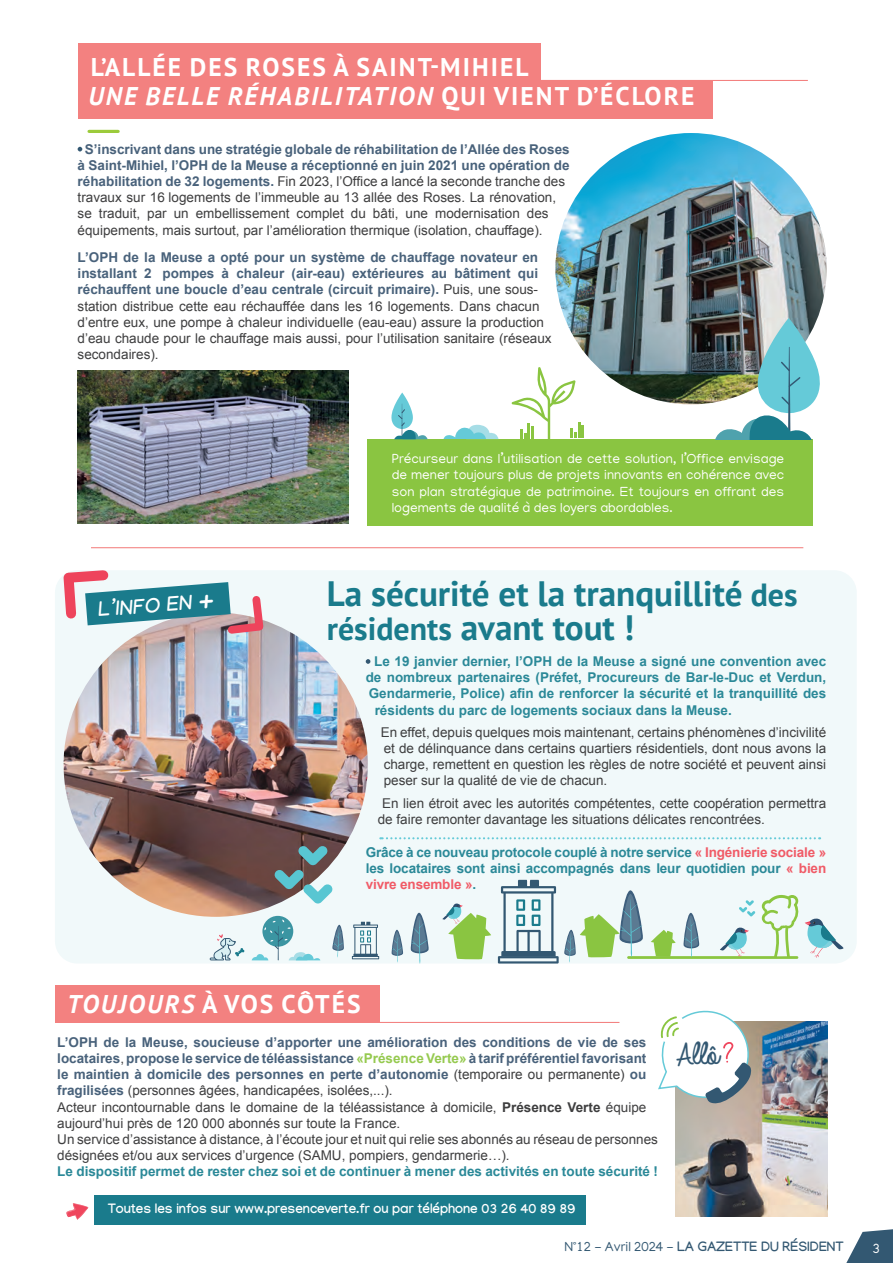
<style>
.page{position:relative;width:893px;height:1263px;background:#fff}
.page>*{position:absolute;margin:0;border:0;box-sizing:border-box;transform-origin:0 0}
.t1{font:700 35.1px/34.5px "PT Sans";color:#1a7b8c}
.t2{font:33.15px "Always In My Heart";color:#335872}
.t3{font:700 25.5px "PT Sans";letter-spacing:.08em;color:#fff}
.t4{font:italic 700 25.5px "PT Sans";letter-spacing:.08em;color:#fff}
.t5{font:italic 700 20.4px "Manjari";color:#fff}
.t6{font:13.8px "Manjari";color:#fff}
.t7{font:13.5px/16.2px "Arial";color:#3e3e3f}
.t8{font:700 13.5px/16.2px "Arial";color:#2b8998;text-align:justify}
.t9{font:13.5px/16.2px "Manjari";color:#fff;text-align:justify}
.t10{font:700 13.5px "Manjari";color:#fff}
.t11{font:700 13.5px "Manjari";color:#335872}
.s1{font-style:normal}
.s2{font-weight:700;color:#49627b}
.s3{font-size:31.95px}
.s4{color:#f05b67}
.s5{font-style:italic}
.s6{font-weight:700;color:#96ca50}
.s7{font-weight:700}
.s8{font-weight:400}
</style>
<div class="page">
<div style="left:55px;top:570px;width:802px;height:393px;background:#f1f9fa;border-radius:22px"></div>
<svg style="left:846px;top:1229px;width:47px;height:34px"></svg>
<div style="left:78px;top:44px;width:463px;height:37px;background:#f38180"></div>
<hr style="left:215px;top:80px;width:593px;height:1px;background:#f38180">
<img style="left:555px;top:133px;width:272px;height:271px;border-radius:136px">
<hr style="left:89px;top:130px;width:29px;height:3px;background:#9ccb3b">
<svg style="left:78px;top:147px;width:4px;height:4px"></svg>
<div style="left:368px;top:439px;width:445px;height:86px;background:#8ac541"></div>
<svg style="left:391px;top:392px;width:37px;height:47px"></svg>
<img style="left:715px;top:318px;width:105px;height:122px">
<svg style="left:444px;top:425px;width:54px;height:14px"></svg>
<img style="left:64px;top:612px;width:304px;height:305px;border-radius:152px">
<svg style="left:366px;top:659px;width:4px;height:5px"></svg>
<svg style="left:380px;top:837px;width:440px;height:2px"></svg>
<img style="left:78px;top:371px;width:271px;height:153px">
<svg style="left:512px;top:367px;width:72px;height:72px"></svg>
<hr style="left:91px;top:547px;width:712px;height:1px;background:#f38180">
<svg style="left:410px;top:913px;width:19px;height:50px"></svg>
<svg style="left:332px;top:925px;width:12px;height:32px"></svg>
<svg style="left:391px;top:930px;width:12px;height:32px"></svg>
<div style="left:262px;top:916px;width:31px;height:31px;background:#3b95a2;border-radius:50%"></div>
<svg style="left:252px;top:919px;width:68px;height:41px"></svg>
<svg style="left:442px;top:880px;width:357px;height:83px"></svg>
<svg style="left:351px;top:922px;width:28px;height:37px"></svg>
<svg style="left:805px;top:918px;width:39px;height:40px"></svg>
<svg style="left:210px;top:934px;width:35px;height:26px"></svg>
<svg style="left:274px;top:845px;width:59px;height:59px"></svg>
<div style="left:55px;top:985px;width:324px;height:38px;background:#f38180"></div>
<hr style="left:192px;top:1022px;width:427px;height:1px;background:#f38180">
<img style="left:675px;top:1022px;width:152px;height:194px">
<div style="left:94px;top:1195px;width:492px;height:29px;background:#1a7b8c"></div>
<svg style="left:66px;top:1203px;width:23px;height:17px"></svg>
<svg style="left:658px;top:1010px;width:94px;height:94px"></svg>
<div style="left:78px;top:81px;width:635px;height:37px;background:#f38180"></div>
<svg style="left:63px;top:570px;width:205px;height:68px"></svg>
<h3 class="t3" style="left:91px;top:50px;width:439px">L’ALLÉE DES ROSES À SAINT-MIHIEL</h3>
<h3 class="t4" style="left:88px;top:79px;width:607px">UNE BELLE RÉHABILITATION <span class="s1">QUI VIENT D’ÉCLORE</span></h3>
<p class="t7" style="left:78px;top:141px;width:494px;text-indent:7px"><span class="s2">S’inscrivant dans une stratégie globale de réhabilitation de l’Allée des Roses à Saint-Mihiel, l’OPH de la Meuse a réceptionné en juin 2021 une opération de réhabilitation de 32 logements.</span> Fin 2023, l’Office a lancé la seconde tranche des travaux sur 16 logements de l’immeuble au 13 allée des Roses. La rénovation, se traduit, par un embellissement complet du bâti, une modernisation des équipements, mais surtout, par l’amélioration thermique (isolation, chauffage).</p>
<p class="t7" style="left:78px;top:249px;width:475px"><span class="s2">L’OPH de la Meuse a opté pour un système de chauffage novateur en installant 2 pompes à chaleur (air-eau) extérieures au bâtiment qui réchauffent une boucle d’eau centrale (circuit primaire).</span> Puis, une sous&shy;station distribue cette eau réchauffée dans les 16 logements. Dans chacun d’entre eux, une pompe à chaleur individuelle (eau-eau) assure la production d’eau chaude pour le chauffage mais aussi, pour l’utilisation sanitaire (réseaux secondaires).</p>
<h3 class="t5" style="left:96px;top:597px;width:95px;rotate:-4deg">L’INFO EN</h3>
<p class="t9" style="left:392px;top:450px;width:394px">Précurseur dans l’utilisation de cette solution, l’Office envisage de mener toujours plus de projets innovants en cohérence avec son plan stratégique de patrimoine. Et toujours en offrant des logements de qualité à des loyers abordables.</p>
<h1 class="t1" style="left:327px;top:575px;width:472px">La sécurité et la tranquillité <span class="s3">des résidents</span> avant tout !</h1>
<p class="t8" style="left:374px;top:653px;width:453px">Le 19 janvier dernier, l’OPH de la Meuse a signé une convention avec</p>
<p class="t8" style="left:366px;top:670px;width:462px">de nombreux partenaires (Préfet, Procureurs de Bar-le-Duc et Verdun,</p>
<p class="t8" style="left:369px;top:686px;width:459px">Gendarmerie, Police) afin de renforcer la sécurité et la tranquillité des</p>
<p class="t8" style="left:375px;top:702px;width:359px">résidents du parc de logements sociaux dans la Meuse.</p>
<p class="t7" style="left:381px;top:724px;width:447px;text-align:justify">En effet, depuis quelques mois maintenant, certains phénomènes d’incivilité et de délinquance dans certains quartiers résidentiels, dont nous avons la charge, remettent en question les règles de notre société et peuvent ainsi peser sur la qualité de vie de chacun.</p>
<p class="t7" style="left:378px;top:795px;width:450px;text-indent:4px">En lien étroit avec les autorités compétentes, cette coopération permettra de faire remonter davantage les situations délicates rencontrées.</p>
<p class="t8" style="left:366px;top:845px;width:462px">Grâce à ce nouveau protocole couplé à notre service <span class="s4">« Ingénierie sociale » </span>les locataires sont ainsi accompagnés dans leur quotidien pour <span class="s4">« bien vivre ensemble »</span>.</p>
<h3 class="t3" style="left:67px;top:987px;width:295px"><span class="s5">TOUJOURS</span> À VOS CÔTÉS</h3>
<p class="t7" style="left:57px;top:1034px;width:602px"><span class="s2">L’OPH de la Meuse, soucieuse d’apporter une amélioration des conditions de vie de ses locataires</span>, <span class="s2">propose le service de téléassistance</span> <span class="s6">«Présence Verte»</span> <span class="s2">à tarif préférentiel favorisant le maintien à domicile des personnes en perte d’autonomie</span> (temporaire ou permanente) <span class="s2">ou fragilisées</span> (personnes âgées, handicapées, isolées,...).<br>Acteur incontournable dans le domaine de la téléassistance à domicile, <span class="s7">Présence Verte</span> équipe aujourd’hui près de 120 000 abonnés sur toute la France.<br>Un service d’assistance à distance, à l’écoute jour et nuit qui relie ses abonnés au réseau de personnes désignées et/ou aux services d’urgence (SAMU, pompiers, gendarmerie…).</p>
<p class="t8" style="left:57px;top:1164px;width:602px">Le dispositif permet de rester chez soi et de continuer à mener des activités en toute sécurité !</p>
<p class="t10" style="left:108px;top:1200px;width:469px">Toutes les infos sur www.presenceverte.fr ou par téléphone 03 26 40 89 89</p>
<h2 class="t2" style="left:667px;top:1038px;width:45px;rotate:-4deg">Allô</h2>
<p class="t11" style="left:564px;top:1238px;width:281px"><span class="s8">N°12 - Avril 2024 -</span> LA GAZETTE DU RÉSIDENT</p>
<p class="t6" style="left:872px;top:1240px;width:9px">3</p>
</div>
